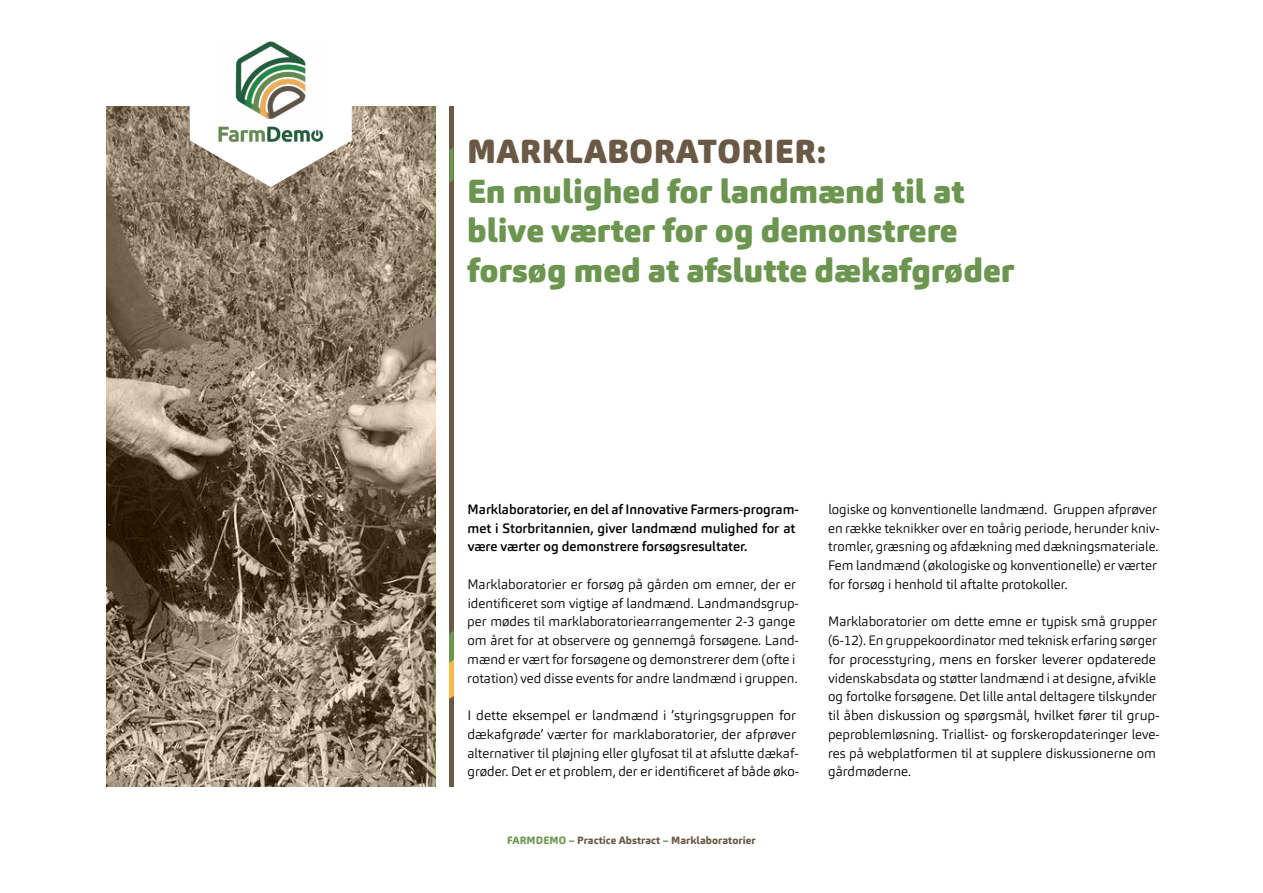
<style>
.page{position:relative;width:1263px;height:893px;background:#fff}
.page>*{position:absolute;margin:0;border:0;box-sizing:border-box;transform-origin:0 0}
.t1{font:900 33px/39.6px "Carnas";color:#6c954f}
.t2{font:900 33px "Carnas";letter-spacing:.01em;color:#6a5945}
.t3{font:300 13.5px/18.8px "Carnas";color:#000}
.t4{font:500 13.5px/18.8px "Carnas";color:#000}
.t5{font:800 10.5px "Carnas";letter-spacing:.01em;color:#6a5945}
.s1{color:#6c954f}
</style>
<div class="page">
<img style="left:106px;top:106px;width:329px;height:681px">
<div style="left:449px;top:106px;width:5px;height:681px;background:#6a5945"></div>
<svg style="left:449px;top:147px;width:5px;height:36px"></svg>
<svg style="left:449px;top:630px;width:5px;height:69px"></svg>
<svg style="left:190px;top:106px;width:162px;height:81px"></svg>
<img style="left:216px;top:41px;width:110px;height:104px">
<h1 class="t2" style="left:467px;top:130px;width:360px">MARKLABORATORIER:</h1>
<h1 class="t1" style="left:467px;top:171px;width:549px">En mulighed for landmænd til at blive værter for og demonstrere forsøg med at afslutte dækafgrøder</h1>
<p class="t4" style="left:467px;top:500px;width:333px">Marklaboratorier, en del af Innovative Farmers-program&shy;met i Storbritannien, giver landmænd mulighed for at være værter og demonstrere forsøgsresultater.</p>
<p class="t3" style="left:467px;top:575px;width:333px">Marklaboratorier er forsøg på gården om emner, der er identificeret som vigtige af landmænd. Landmandsgrup&shy;per mødes til marklaboratoriearrangementer 2-3 gange om året for at observere og gennemgå forsøgene. Land&shy;mænd er vært for forsøgene og demonstrerer dem (ofte i rotation) ved disse events for andre landmænd i gruppen.</p>
<p class="t3" style="left:467px;top:706px;width:333px">I dette eksempel er landmænd i ’styringsgruppen for dækafgrøde’ værter for marklaboratorier, der afprøver alternativer til pløjning eller glyfosat til at afslutte dækaf&shy;grøder. Det er et problem, der er identificeret af både øko-</p>
<p class="t5" style="left:507px;top:833px;width:250px"><span class="s1">FARMDEMO –</span> Practice Abstract <span class="s1">–</span> Marklaboratorier</p>
<p class="t3" style="left:828px;top:500px;width:333px">logiske og konventionelle landmænd. Gruppen afprøver en række teknikker over en toårig periode, herunder kniv&shy;tromler, græsning og afdækning med dækningsmateriale.<br>Fem landmænd (økologiske og konventionelle) er værter for forsøg i henhold til aftalte protokoller.</p>
<p class="t3" style="left:828px;top:612px;width:333px">Marklaboratorier om dette emne er typisk små grupper (6-12). En gruppekoordinator med teknisk erfaring sørger for processtyring, mens en forsker leverer opdaterede videnskabsdata og støtter landmænd i at designe, afvikle og fortolke forsøgene. Det lille antal deltagere tilskynder til åben diskussion og spørgsmål, hvilket fører til grup&shy;peproblemløsning. Triallist- og forskeropdateringer leve&shy;res på webplatformen til at supplere diskussionerne om gårdmøderne.</p>
</div>
